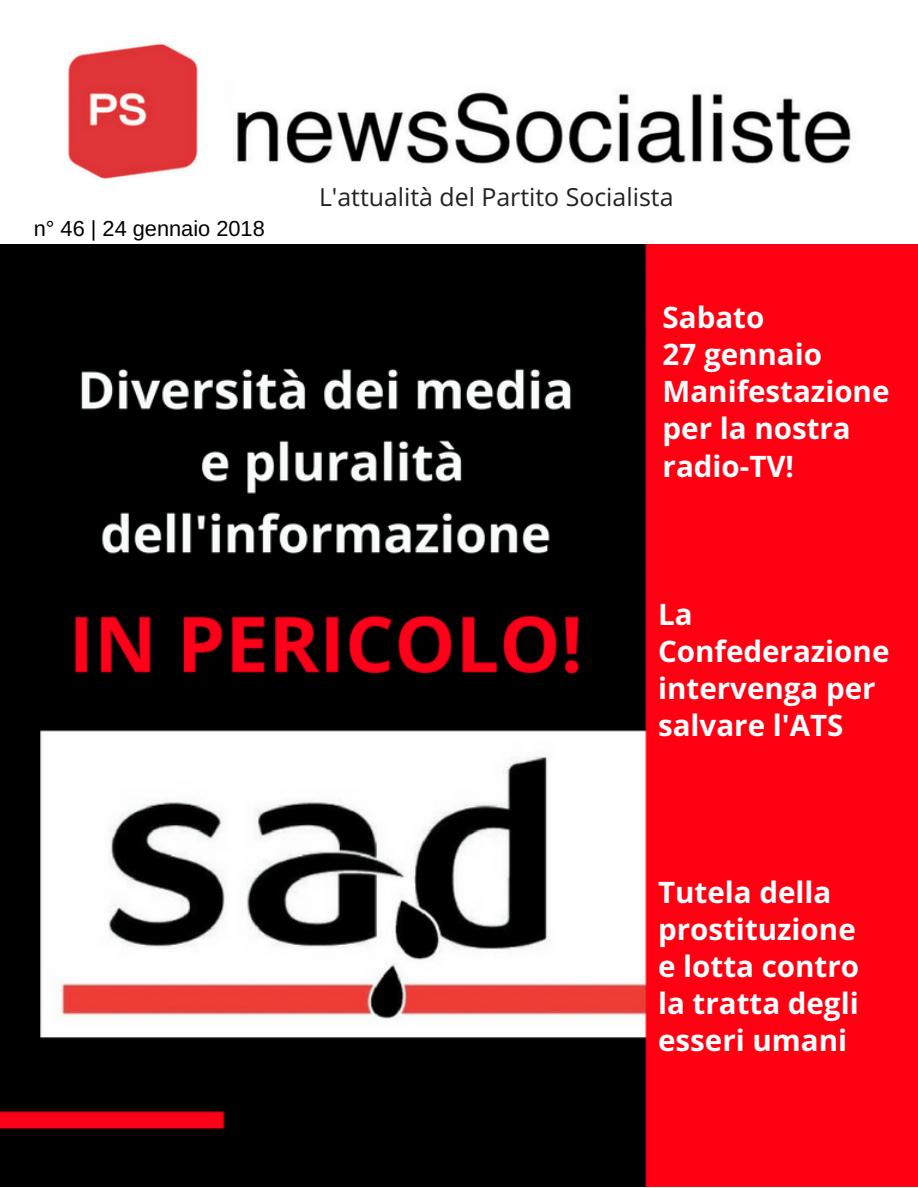
<style>
.page{position:relative;width:918px;height:1188px;background:#fff}
.page>*{position:absolute;margin:0;border:0;box-sizing:border-box;transform-origin:0 0}
.t1{font:700 29.55px/37.2px "Open Sans";color:#fff}
.t2{font:24.9px "Open Sans";color:#222}
.t3{font:21.75px "Arimo";color:#000}
</style>
<div class="page">
<img style="left:0;top:244px;width:918px;height:943px">
<img style="left:68px;top:44px;width:783px;height:135px">
<p class="t3" style="left:34px;top:216px;width:233px">n° 46 | 24 gennaio 2018</p>
<p class="t2" style="left:319px;top:179px;width:356px">L'attualità del Partito Socialista</p>
<p class="t1" style="left:663px;top:298px;width:228px">Sabato<br>27 gennaio<br>Manifestazione per la nostra radio-TV!</p>
<p class="t1" style="left:658px;top:595px;width:233px">La<br>Confederazione intervenga per salvare l'ATS</p>
<p class="t1" style="left:658px;top:873px;width:202px">Tutela della prostituzione e lotta contro la tratta degli esseri umani</p>
</div>
